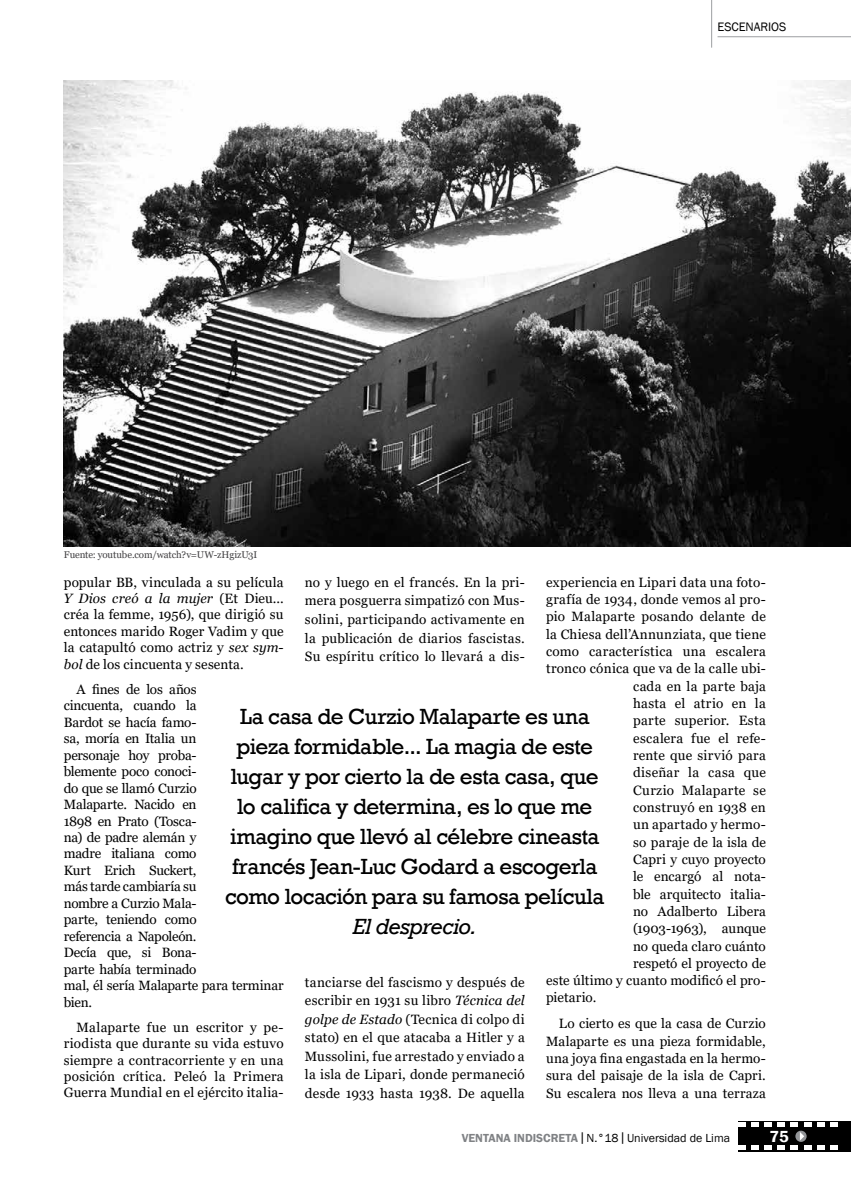
<style>
.page{position:relative;width:851px;height:1191px;background:#fff}
.page>*{position:absolute;margin:0;border:0;box-sizing:border-box;transform-origin:0 0}
.t1{font:22.5px/30px "Rockwell";letter-spacing:-.02em;color:#000;text-align:center}
.t2{font:italic 22.5px "Rockwell";letter-spacing:-.03em;color:#000}
.t3{font:600 16.5px "Franklin Gothic";color:#fff}
.t4{font:13.5px/16.5px "Georgia";letter-spacing:.005em;color:#000;text-align:justify}
.t5{font:13.5px/16.5px "Georgia";letter-spacing:-.015em;color:#000}
.t6{font:13.5px "Georgia";letter-spacing:.025em;color:#000}
.t7{font:12.6px "Franklin Gothic";color:#000}
.t8{font:12px "Franklin Gothic";color:#000}
.t9{font:9.75px "Georgia";letter-spacing:-.015em;color:#414042}
.s1{font-style:italic}
.s2{font-weight:600;color:#808285}
.s3{font-size:9.6px}
</style>
<div class="page">
<hr style="left:717px;top:36px;width:133px;height:1px;background:#a7a9ac">
<hr style="left:711px;top:0;width:1px;height:48px;background:#a7a9ac">
<div style="left:738px;top:1120px;width:112px;height:31px;background:#000"></div>
<svg style="left:738px;top:1122px;width:7px;height:5px"></svg>
<svg style="left:751px;top:1122px;width:7px;height:5px"></svg>
<svg style="left:764px;top:1122px;width:7px;height:5px"></svg>
<svg style="left:777px;top:1122px;width:7px;height:5px"></svg>
<svg style="left:817px;top:1122px;width:7px;height:5px"></svg>
<svg style="left:830px;top:1122px;width:7px;height:5px"></svg>
<svg style="left:738px;top:1145px;width:7px;height:5px"></svg>
<svg style="left:751px;top:1145px;width:7px;height:5px"></svg>
<svg style="left:764px;top:1145px;width:7px;height:5px"></svg>
<svg style="left:777px;top:1145px;width:7px;height:5px"></svg>
<svg style="left:790px;top:1122px;width:21px;height:28px"></svg>
<svg style="left:817px;top:1145px;width:7px;height:5px"></svg>
<svg style="left:830px;top:1145px;width:7px;height:5px"></svg>
<img style="left:64px;top:81px;width:786px;height:465px">
<p class="t9" style="left:64px;top:549px;width:195px">Fuente: youtube.com/watch?v=UW-zHgizU3I</p>
<p class="t7" style="left:717px;top:19px;width:70px">ESCENARIOS</p>
<p class="t4" style="left:64px;top:574px;width:221px">popular BB, vinculada a su película <span class="s1">Y Dios creó a la mujer</span> (Et Dieu... créa la femme, 1956), que dirigió su entonces marido Roger Vadim y que la catapultó como actriz y <span class="s1">sex sym&shy;bol</span> de los cincuenta y sesenta.</p>
<p class="t5" style="left:64px;top:681px;width:221px;text-indent:13px">A fines de los años<br>cincuenta, cuando la<br>Bardot se hacía famo-<br>sa, moría en Italia un<br>personaje hoy proba-<br>blemente poco conoci-<br>do que se llamó Curzio<br>Malaparte. Nacido en<br>1898 en Prato (Tosca-<br>na) de padre alemán y<br>madre italiana como<br>Kurt Erich Suckert,<br>más tarde cambiaría su<br>nombre a Curzio Mala-<br>parte, teniendo como<br>referencia a Napoleón.<br>Decía que, si Bona-<br>parte había terminado<br>mal, él sería Malaparte para terminar bien.</p>
<p class="t4" style="left:64px;top:1019px;width:221px;text-indent:13px">Malaparte fue un escritor y pe&shy;riodista que durante su vida estuvo siempre a contracorriente y en una posición crítica. Peleó la Primera Guerra Mundial en el ejército italia-</p>
<p class="t4" style="left:305px;top:573px;width:221px;line-height:18.8px">no y luego en el francés. En la pri&shy;mera posguerra simpatizó con Mus&shy;solini, participando activamente en la publicación de diarios fascistas.<br>Su espíritu crítico lo llevará a dis-</p>
<p class="t4" style="left:546px;top:574px;width:221px">experiencia en Lipari data una foto-</p>
<p class="t4" style="left:546px;top:591px;width:221px">grafía de 1934, donde vemos al pro-</p>
<p class="t4" style="left:546px;top:608px;width:221px">pio Malaparte posando delante de</p>
<p class="t4" style="left:546px;top:626px;width:221px">la Chiesa dell’Annunziata, que tiene</p>
<p class="t4" style="left:546px;top:643px;width:221px">como característica una escalera</p>
<p class="t4" style="left:546px;top:660px;width:221px">tronco cónica que va de la calle ubi-</p>
<p class="t4" style="left:633px;top:678px;width:134px">cada en la parte baja</p>
<p class="t4" style="left:633px;top:695px;width:134px">hasta el atrio en la</p>
<p class="t4" style="left:633px;top:712px;width:134px">parte superior. Esta</p>
<p class="t4" style="left:633px;top:730px;width:134px">escalera fue el refe-</p>
<p class="t4" style="left:633px;top:747px;width:134px">rente que sirvió para</p>
<p class="t4" style="left:633px;top:764px;width:134px">diseñar la casa que</p>
<p class="t6" style="left:633px;top:781px;width:134px">Curzio Malaparte se</p>
<p class="t4" style="left:633px;top:799px;width:134px">construyó en 1938 en</p>
<p class="t4" style="left:633px;top:816px;width:134px">un apartado y hermo-</p>
<p class="t4" style="left:633px;top:834px;width:134px">so paraje de la isla de</p>
<p class="t4" style="left:633px;top:851px;width:134px">Capri y cuyo proyecto</p>
<p class="t4" style="left:633px;top:868px;width:134px">le encargó al nota-</p>
<p class="t4" style="left:633px;top:886px;width:134px">ble arquitecto italia-</p>
<p class="t4" style="left:633px;top:903px;width:134px">no Adalberto Libera</p>
<p class="t4" style="left:633px;top:920px;width:134px">(1903-1963), aunque</p>
<p class="t4" style="left:633px;top:938px;width:134px">no queda claro cuánto</p>
<p class="t4" style="left:633px;top:955px;width:134px">respetó el proyecto de</p>
<p class="t4" style="left:546px;top:972px;width:221px">este último y cuanto modificó el pro-</p>
<p class="t4" style="left:546px;top:989px;width:52px">pietario.</p>
<p class="t4" style="left:546px;top:1015px;width:221px;line-height:17.2px;text-indent:13px">Lo cierto es que la casa de Curzio Malaparte es una pieza formidable, una joya fina engastada en la hermo&shy;sura del paisaje de la isla de Capri.<br>Su escalera nos lleva a una terraza</p>
<p class="t1" style="left:225px;top:701px;width:381px">La casa de Curzio Malaparte es una pieza formidable... La magia de este lugar y por cierto la de esta casa, que lo califica y determina, es lo que me imagino que llevó al célebre cineasta francés Jean-Luc Godard a escogerla como locación para su famosa película</p>
<h1 class="t2" style="left:353px;top:913px;width:126px">El desprecio.</h1>
<p class="t4" style="left:305px;top:973px;width:221px;line-height:18.5px">tanciarse del fascismo y después de escribir en 1931 su libro <span class="s1">Técnica del golpe de Estado</span> (Tecnica di colpo di stato) en el que atacaba a Hitler y a Mussolini, fue arrestado y enviado a la isla de Lipari, donde permaneció desde 1933 hasta 1938. De aquella</p>
<p class="t8" style="left:461px;top:1130px;width:270px"><span class="s2">VENTANA INDISCRETA</span><span class="s3">│</span>N.°18<span class="s3">│</span>Universidad de Lima</p>
<p class="t3" style="left:769px;top:1126px;width:21px">75</p>
</div>
